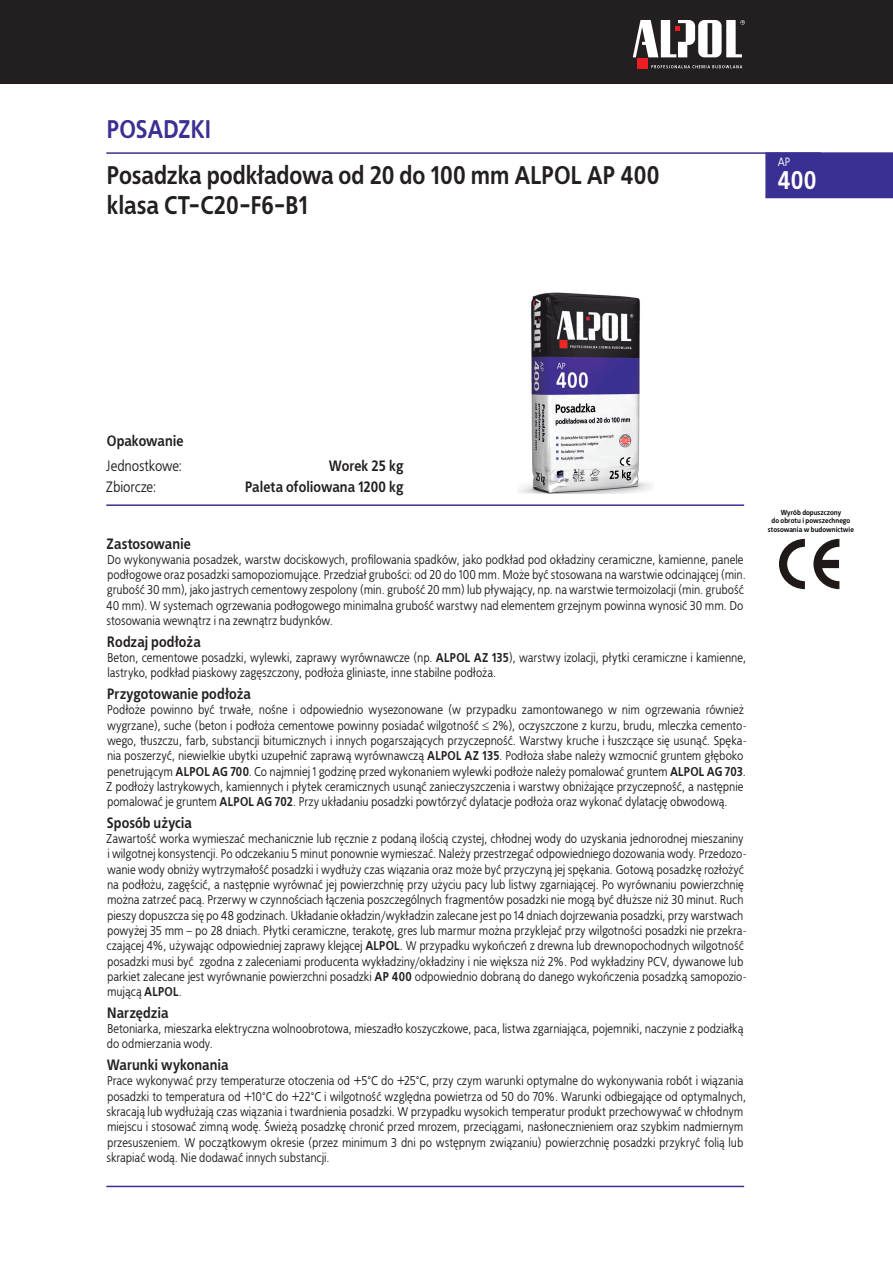
<style>
.page{position:relative;width:893px;height:1263px;background:#fff}
.page>*{position:absolute;margin:0;border:0;box-sizing:border-box;transform-origin:0 0}
.t1{font:700 25.5px "EFN Bureau COT";letter-spacing:-.005em;color:#231f20}
.t2{font:700 25.5px "EFN Bureau COT";letter-spacing:-.01em;color:#3a2f92}
.t3{font:700 25.5px "EFN Bureau COT";color:#fff}
.t4{font:700 15px "EFN Bureau COT";color:#231f20}
.t5{font:15px "EFN Bureau COT";color:#231f20}
.t6{font:12.75px/15.3px "EFN Bureau COT";letter-spacing:.005em;color:#231f20}
.t7{font:12px "EFN Bureau COT";color:#fff}
.t8{font:700 7.2px/8.7px "EFN Bureau COT";color:#000;text-align:center}
.s1{font-weight:700}
</style>
<div class="page">
<div style="left:0;top:0;width:893px;height:84px;background:#231f20"></div>
<svg style="left:651px;top:65px;width:91px;height:3px"></svg>
<div style="left:637px;top:58px;width:11px;height:11px;background:#ee1d23"></div>
<svg style="left:633px;top:20px;width:112px;height:37px"></svg>
<div style="left:765px;top:152px;width:128px;height:46px;background:#3a2f92"></div>
<hr style="left:106px;top:504px;width:638px;height:2px;background:#3a2f92">
<hr style="left:106px;top:1186px;width:638px;height:1px;background:#3a2f92">
<img style="left:519px;top:292px;width:133px;height:201px">
<hr style="left:106px;top:152px;width:715px;height:2px;background:#3a2f92">
<svg style="left:779px;top:539px;width:60px;height:50px"></svg>
<h1 class="t2" style="left:107px;top:113px;width:106px">POSADZKI</h1>
<p class="t7" style="left:778px;top:155px;width:14px">AP</p>
<h1 class="t1" style="left:107px;top:159px;width:554px">Posadzka podkładowa od 20 do 100 mm ALPOL AP 400</h1>
<h1 class="t3" style="left:777px;top:164px;width:41px">400</h1>
<h1 class="t1" style="left:107px;top:189px;width:202px">klasa CT-C20-F6-B1</h1>
<p class="t4" style="left:107px;top:431px;width:78px">Opakowanie</p>
<p class="t5" style="left:106px;top:457px;width:77px">Jednostkowe:</p>
<p class="t4" style="left:329px;top:456px;width:76px">Worek 25 kg</p>
<p class="t5" style="left:106px;top:478px;width:52px">Zbiorcze:</p>
<p class="t4" style="left:245px;top:477px;width:160px">Paleta ofoliowana 1200 kg</p>
<p class="t4" style="left:107px;top:534px;width:86px">Zastosowanie</p>
<p class="t6" style="left:106px;top:552px;width:641px">Do wykonywania posadzek, warstw dociskowych, profilowania spadków, jako podkład pod okładziny ceramiczne, kamienne, panele podłogowe oraz posadzki samopoziomujące. Przedział grubości: od 20 do 100 mm. Może być stosowana na warstwie odcinającej (min. grubość 30 mm), jako jastrych cementowy zespolony (min. grubość 20 mm) lub pływający, np. na warstwie termoizolacji (min. grubość 40 mm). W systemach ogrzewania podłogowego minimalna grubość warstwy nad elementem grzejnym powinna wynosić 30 mm. Do stosowania wewnątrz i na zewnątrz budynków.</p>
<p class="t4" style="left:107px;top:632px;width:95px">Rodzaj podłoża</p>
<p class="t6" style="left:107px;top:650px;width:640px">Beton, cementowe posadzki, wylewki, zaprawy wyrównawcze (np. <span class="s1">ALPOL AZ 135</span>), warstwy izolacji, płytki ceramiczne i kamienne, lastryko, podkład piaskowy zagęszczony, podłoża gliniaste, inne stabilne podłoża.</p>
<p class="t4" style="left:107px;top:684px;width:145px">Przygotowanie podłoża</p>
<p class="t6" style="left:106px;top:702px;width:642px">Podłoże powinno być trwałe, nośne i odpowiednio wysezonowane (w przypadku zamontowanego w nim ogrzewania również wygrzane), suche (beton i podłoża cementowe powinny posiadać wilgotność ≤ 2%), oczyszczone z kurzu, brudu, mleczka cemento&shy;wego, tłuszczu, farb, substancji bitumicznych i innych pogarszających przyczepność. Warstwy kruche i łuszczące się usunąć. Spęka&shy;nia poszerzyć, niewielkie ubytki uzupełnić zaprawą wyrównawczą <span class="s1">ALPOL AZ 135</span>. Podłoża słabe należy wzmocnić gruntem głęboko penetrującym <span class="s1">ALPOL AG 700</span>. Co najmniej 1 godzinę przed wykonaniem wylewki podłoże należy pomalować gruntem <span class="s1">ALPOL AG 703</span>.<br>Z podłoży lastrykowych, kamiennych i płytek ceramicznych usunąć zanieczyszczenia i warstwy obniżające przyczepność, a następnie pomalować je gruntem <span class="s1">ALPOL AG 702</span>. Przy układaniu posadzki powtórzyć dylatacje podłoża oraz wykonać dylatację obwodową.</p>
<p class="t4" style="left:107px;top:813px;width:87px">Sposób użycia</p>
<p class="t6" style="left:106px;top:831px;width:642px">Zawartość worka wymieszać mechanicznie lub ręcznie z podaną ilością czystej, chłodnej wody do uzyskania jednorodnej mieszaniny i wilgotnej konsystencji. Po odczekaniu 5 minut ponownie wymieszać. Należy przestrzegać odpowiedniego dozowania wody. Przedozo&shy;wanie wody obniży wytrzymałość posadzki i wydłuży czas wiązania oraz może być przyczyną jej spękania. Gotową posadzkę rozłożyć na podłożu, zagęścić, a następnie wyrównać jej powierzchnię przy użyciu pacy lub listwy zgarniającej. Po wyrównaniu powierzchnię można zatrzeć pacą. Przerwy w czynnościach łączenia poszczególnych fragmentów posadzki nie mogą być dłuższe niż 30 minut. Ruch pieszy dopuszcza się po 48 godzinach. Układanie okładzin/wykładzin zalecane jest po 14 dniach dojrzewania posadzki, przy warstwach powyżej 35 mm – po 28 dniach. Płytki ceramiczne, terakotę, gres lub marmur można przyklejać przy wilgotności posadzki nie przekra&shy;czającej 4%, używając odpowiedniej zaprawy klejącej <span class="s1">ALPOL</span>. W przypadku wykończeń z drewna lub drewnopochodnych wilgotność posadzki musi być zgodna z zaleceniami producenta wykładziny/okładziny i nie większa niż 2%. Pod wykładziny PCV, dywanowe lub parkiet zalecane jest wyrównanie powierzchni posadzki <span class="s1">AP 400</span> odpowiednio dobraną do danego wykończenia posadzką samopozio&shy;mującą <span class="s1">ALPOL</span>.</p>
<p class="t4" style="left:107px;top:1003px;width:63px">Narzędzia</p>
<p class="t6" style="left:107px;top:1021px;width:638px">Betoniarka, mieszarka elektryczna wolnoobrotowa, mieszadło koszyczkowe, paca, listwa zgarniająca, pojemniki, naczynie z podziałką do odmierzania wody.</p>
<p class="t4" style="left:107px;top:1055px;width:123px">Warunki wykonania</p>
<p class="t6" style="left:107px;top:1074px;width:641px">Prace wykonywać przy temperaturze otoczenia od +5°C do +25°C, przy czym warunki optymalne do wykonywania robót i wiązania posadzki to temperatura od +10°C do +22°C i wilgotność względna powietrza od 50 do 70%. Warunki odbiegające od optymalnych, skracają lub wydłużają czas wiązania i twardnienia posadzki. W przypadku wysokich temperatur produkt przechowywać w chłodnym miejscu i stosować zimną wodę. Świeżą posadzkę chronić przed mrozem, przeciągami, nasłonecznieniem oraz szybkim nadmiernym przesuszeniem. W początkowym okresie (przez minimum 3 dni po wstępnym związaniu) powierzchnię posadzki przykryć folią lub skrapiać wodą. Nie dodawać innych substancji.</p>
<p class="t8" style="left:768px;top:508px;width:88px">Wyrób dopuszczony<br>do obrotu i powszechnego stosowania w budownictwie</p>
</div>
